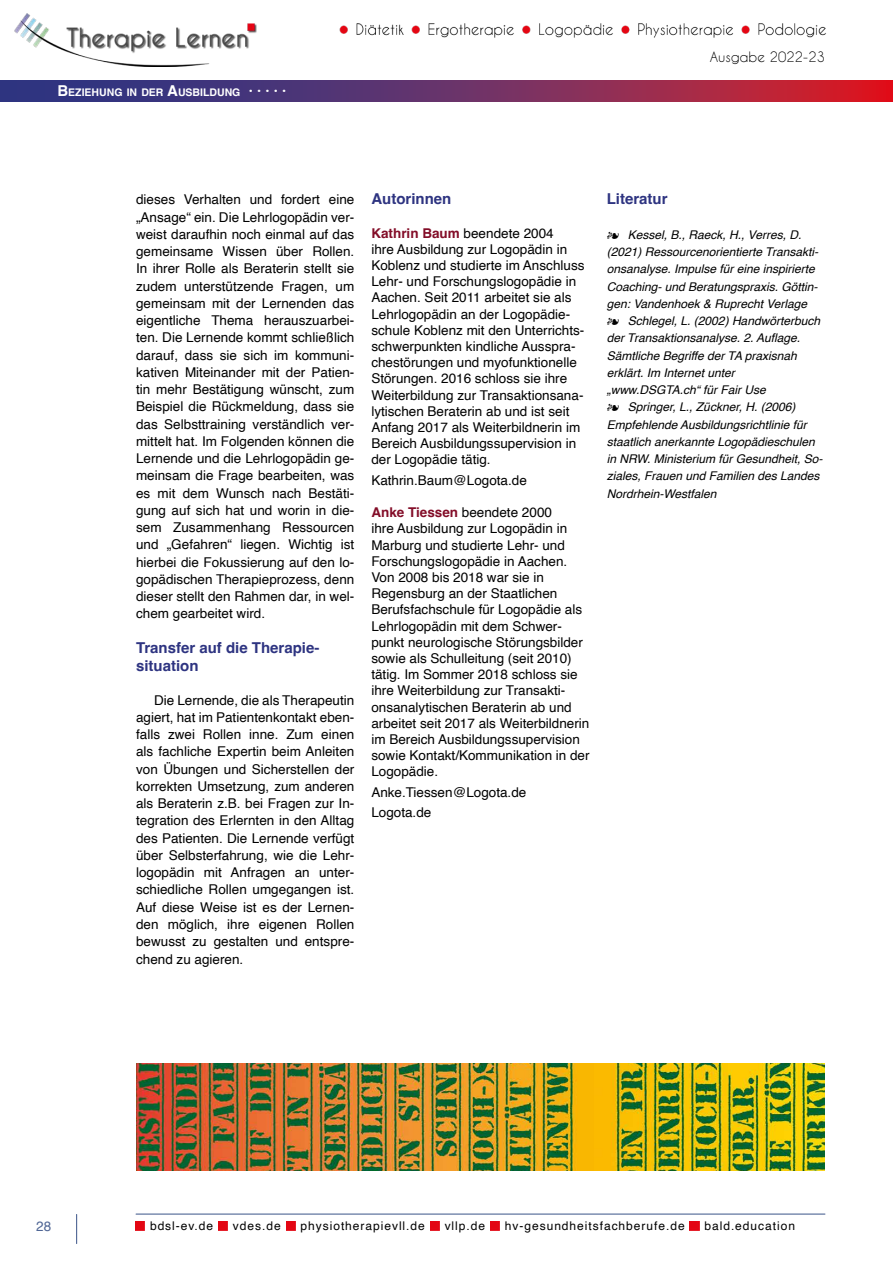
<style>
.page{position:relative;width:893px;height:1263px;background:#fff}
.page>*{position:absolute;margin:0;border:0;box-sizing:border-box;transform-origin:0 0}
.t1{font:700 15px/18px "Helvetica";color:#2e3481}
.t2{font:13.5px/17.2px "Helvetica";color:#000}
.t3{font:13.5px "Caviar Dreams";color:#000}
.t4{font:13.5px "Helvetica";color:#506695}
.t5{font:italic 12px "Helvetica";color:#000}
.t6{font:12px "Helvetica";letter-spacing:.08em;color:#000}
.t7{font:700 10.5px "Helvetica";color:#fff}
.s1{font-size:15px}
.s2{font-weight:700;color:#830d28}
</style>
<div class="page">
<svg style="left:76px;top:1214px;width:1px;height:29px"></svg>
<img style="left:339px;top:23px;width:487px;height:15px">
<img style="left:15px;top:13px;width:242px;height:54px">
<svg style="left:0;top:81px;width:893px;height:21px;background:#732e60"></svg>
<hr style="left:136px;top:1213px;width:689px;height:1px;background:#506695">
<svg style="left:136px;top:1221px;width:9px;height:10px"></svg>
<svg style="left:218px;top:1221px;width:10px;height:10px"></svg>
<svg style="left:286px;top:1221px;width:9px;height:10px"></svg>
<svg style="left:430px;top:1221px;width:9px;height:10px"></svg>
<svg style="left:490px;top:1221px;width:10px;height:10px"></svg>
<svg style="left:690px;top:1221px;width:9px;height:10px"></svg>
<img style="left:136px;top:1063px;width:689px;height:107px">
<p class="t7" style="left:57px;top:86px;width:230px"><span class="s1">B</span>EZIEHUNG IN DER <span class="s1">A</span>USBILDUNG <span class="s1">· · · · ·</span></p>
<p class="t3" style="left:710px;top:49px;width:117px">Ausgabe 2022-23</p>
<p class="t2" style="left:136px;top:191px;width:220px;text-align:justify">dieses Verhalten und fordert eine „Ansage“ ein. Die Lehrlogopädin ver&shy;weist daraufhin noch einmal auf das gemeinsame Wissen über Rollen.<br>In ihrer Rolle als Beraterin stellt sie zudem unterstützende Fragen, um gemeinsam mit der Lernenden das eigentliche Thema herauszuarbei&shy;ten. Die Lernende kommt schließlich darauf, dass sie sich im kommuni&shy;kativen Miteinander mit der Patien&shy;tin mehr Bestätigung wünscht, zum Beispiel die Rückmeldung, dass sie das Selbsttraining verständlich ver&shy;mittelt hat. Im Folgenden können die Lernende und die Lehrlogopädin ge&shy;meinsam die Frage bearbeiten, was es mit dem Wunsch nach Bestäti&shy;gung auf sich hat und worin in die&shy;sem Zusammenhang Ressourcen und „Gefahren“ liegen. Wichtig ist hierbei die Fokussierung auf den lo&shy;gopädischen Therapieprozess, denn dieser stellt den Rahmen dar, in wel&shy;chem gearbeitet wird.</p>
<p class="t1" style="left:136px;top:640px;width:185px">Transfer auf die Therapie&shy;situation</p>
<p class="t2" style="left:136px;top:692px;width:220px;text-align:justify;text-indent:18px">Die Lernende, die als Therapeutin agiert, hat im Patientenkontakt eben&shy;falls zwei Rollen inne. Zum einen als fachliche Expertin beim Anleiten von Übungen und Sicherstellen der korrekten Umsetzung, zum anderen als Beraterin z.B. bei Fragen zur In&shy;tegration des Erlernten in den Alltag des Patienten. Die Lernende verfügt über Selbsterfahrung, wie die Lehr&shy;logopädin mit Anfragen an unter&shy;schiedliche Rollen umgegangen ist.<br>Auf diese Weise ist es der Lernen&shy;den möglich, ihre eigenen Rollen bewusst zu gestalten und entspre&shy;chend zu agieren.</p>
<p class="t1" style="left:371px;top:192px;width:81px">Autorinnen</p>
<p class="t2" style="left:371px;top:225px;width:215px;line-height:16.2px"><span class="s2">Kathrin Baum</span> beendete 2004<br>ihre Ausbildung zur Logopädin in Koblenz und studierte im Anschluss Lehr- und Forschungslogopädie in Aachen. Seit 2011 arbeitet sie als Lehrlogopädin an der Logopädie&shy;schule Koblenz mit den Unterrichts&shy;schwerpunkten kindliche Ausspra&shy;chestörungen und myofunktionelle Störungen. 2016 schloss sie ihre Weiterbildung zur Transaktionsana&shy;lytischen Beraterin ab und ist seit Anfang 2017 als Weiterbildnerin im Bereich Ausbildungssupervision in der Logopädie tätig.</p>
<p class="t2" style="left:371px;top:472px;width:157px">Kathrin.Baum@Logota.de</p>
<p class="t2" style="left:371px;top:505px;width:220px;line-height:16.2px"><span class="s2">Anke Tiessen</span> beendete 2000<br>ihre Ausbildung zur Logopädin in<br>Marburg und studierte Lehr- und<br>Forschungslogopädie in Aachen.<br>Von 2008 bis 2018 war sie in<br>Regensburg an der Staatlichen<br>Berufsfachschule für Logopädie als<br>Lehrlogopädin mit dem Schwer&shy;punkt neurologische Störungsbilder sowie als Schulleitung (seit 2010) tätig. Im Sommer 2018 schloss sie ihre Weiterbildung zur Transakti&shy;onsanalytischen Beraterin ab und arbeitet seit 2017 als Weiterbildnerin im Bereich Ausbildungssupervision sowie Kontakt/Kommunikation in der<br>Logopädie.</p>
<p class="t2" style="left:371px;top:782px;width:157px;line-height:20.4px">Anke.Tiessen@Logota.de<br>Logota.de</p>
<p class="t1" style="left:607px;top:192px;width:62px">Literatur</p>
<p class="t5" style="left:628px;top:225px;width:175px">Kessel, B., Raeck, H., Verres, D.</p>
<p class="t5" style="left:607px;top:242px;width:213px">(2021) Ressourcenorientierte Transakti-</p>
<p class="t5" style="left:607px;top:260px;width:210px">onsanalyse. Impulse für eine inspirierte</p>
<p class="t5" style="left:607px;top:277px;width:213px">Coaching- und Beratungspraxis. Göttin-</p>
<p class="t5" style="left:607px;top:294px;width:202px">gen: Vandenhoek &amp; Ruprecht Verlage</p>
<p class="t5" style="left:628px;top:311px;width:194px">Schlegel, L. (2002) Handwörterbuch</p>
<p class="t5" style="left:607px;top:329px;width:195px">der Transaktionsanalyse. 2. Auflage.</p>
<p class="t5" style="left:607px;top:346px;width:192px">Sämtliche Begriffe der TA praxisnah</p>
<p class="t5" style="left:607px;top:363px;width:130px">erklärt. Im Internet unter</p>
<p class="t5" style="left:607px;top:380px;width:161px">„www.DSGTA.ch“ für Fair Use</p>
<p class="t5" style="left:628px;top:398px;width:169px">Springer, L., Zückner, H. (2006)</p>
<p class="t5" style="left:607px;top:415px;width:202px">Empfehlende Ausbildungsrichtlinie für</p>
<p class="t5" style="left:607px;top:432px;width:210px">staatlich anerkannte Logopädieschulen</p>
<p class="t5" style="left:607px;top:449px;width:218px">in NRW. Ministerium für Gesundheit, So-</p>
<p class="t5" style="left:607px;top:467px;width:214px">ziales, Frauen und Familien des Landes</p>
<p class="t5" style="left:607px;top:484px;width:111px">Nordrhein-Westfalen</p>
<p class="t4" style="left:36px;top:1215px;width:17px">28</p>
<p class="t6" style="left:150px;top:1216px;width:65px">bdsl-ev.de</p>
<p class="t6" style="left:233px;top:1216px;width:49px">vdes.de</p>
<p class="t6" style="left:301px;top:1216px;width:126px">physiotherapievll.de</p>
<p class="t6" style="left:445px;top:1216px;width:42px">vllp.de</p>
<p class="t6" style="left:505px;top:1216px;width:181px">hv-gesundheitsfachberufe.de</p>
<p class="t6" style="left:704px;top:1216px;width:92px">bald.education</p>
</div>
